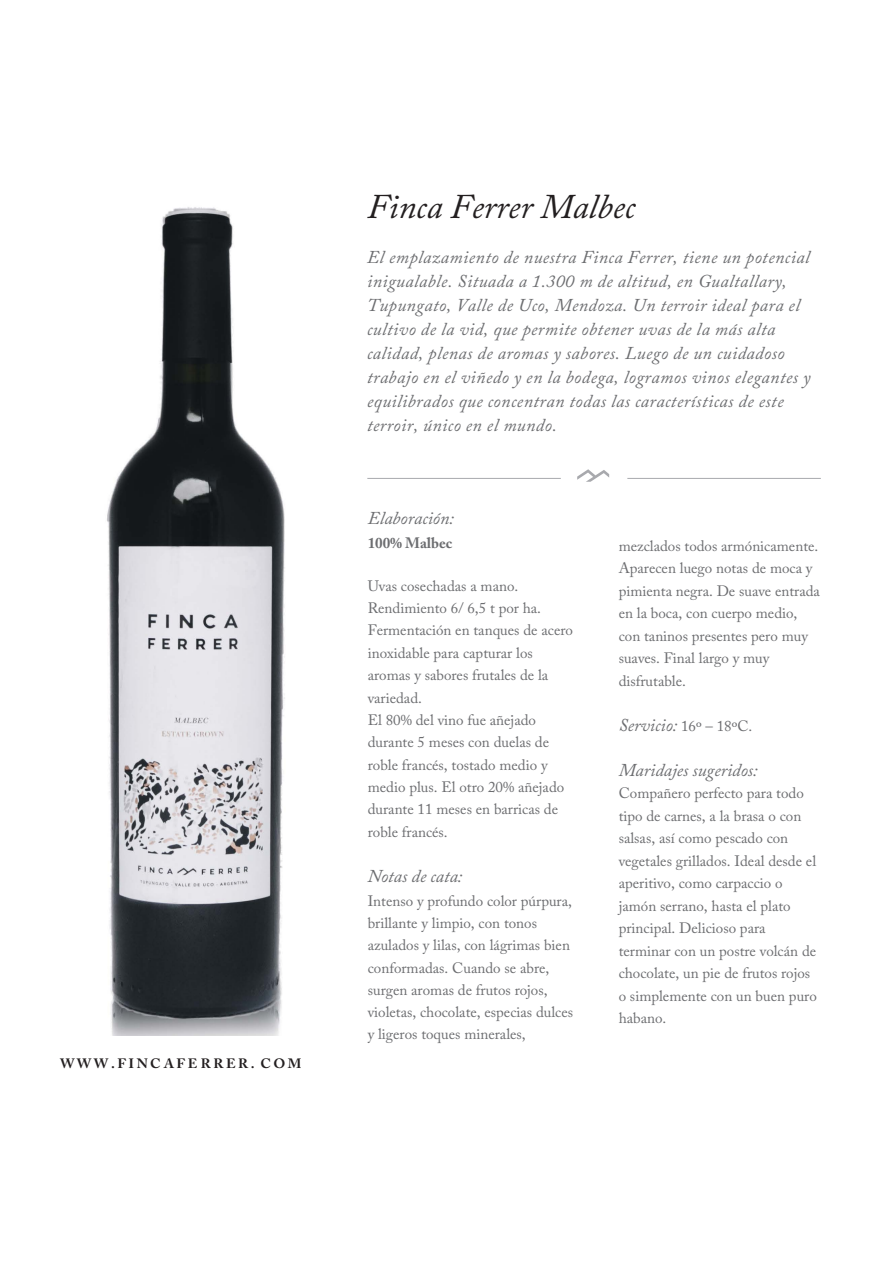
<style>
.page{position:relative;width:893px;height:1263px;background:#fff}
.page>*{position:absolute;margin:0;border:0;box-sizing:border-box;transform-origin:0 0}
.t1{font:italic 34.5px "Adobe Caslon Pro";color:#231f20}
.t2{font:italic 18px/24px "Adobe Caslon Pro";letter-spacing:.025em;color:#6c6d70}
.t3{font:italic 18px "Adobe Caslon Pro";color:#6c6d70}
.t4{font:15px/22.5px "Adobe Caslon Pro";color:#6c6d70}
.t5{font:700 15px "Adobe Caslon Pro";color:#6c6d70}
.t6{font:700 13.5px "Adobe Caslon Pro";letter-spacing:.18em;color:#231f20}
.s1{font-style:normal;font-size:15px}
</style>
<div class="page">
<svg style="left:577px;top:469px;width:32px;height:13px"></svg>
<hr style="left:627px;top:478px;width:194px;height:1px;background:#a8a9ad">
<hr style="left:367px;top:478px;width:194px;height:1px;background:#a8a9ad">
<img style="left:107px;top:207px;width:178px;height:829px">
<p class="t6" style="left:60px;top:1055px;width:243px">WWW.FINCAFERRER. COM</p>
<h1 class="t1" style="left:367px;top:186px;width:270px">Finca Ferrer Malbec</h1>
<p class="t2" style="left:367px;top:245px;width:445px">El emplazamiento de nuestra Finca Ferrer, tiene un potencial inigualable. Situada a 1.300 m de altitud, en Gualtallary, Tupungato, Valle de Uco, Mendoza. Un terroir ideal para el cultivo de la vid, que permite obtener uvas de la más alta calidad, plenas de aromas y sabores. Luego de un cuidadoso trabajo en el viñedo y en la bodega, logramos vinos elegantes y equilibrados que concentran todas las características de este terroir, único en el mundo.</p>
<p class="t3" style="left:368px;top:507px;width:88px">Elaboración:</p>
<p class="t5" style="left:368px;top:534px;width:86px">100% Malbec</p>
<p class="t4" style="left:368px;top:574px;width:207px">Uvas cosechadas a mano.<br>Rendimiento 6/ 6,5 t por ha.<br>Fermentación en tanques de acero inoxidable para capturar los aromas y sabores frutales de la variedad.<br>El 80% del vino fue añejado durante 5 meses con duelas de roble francés, tostado medio y medio plus. El otro 20% añejado durante 11 meses en barricas de roble francés.</p>
<p class="t3" style="left:368px;top:865px;width:96px">Notas de cata:</p>
<p class="t4" style="left:368px;top:889px;width:207px">Intenso y profundo color púrpura, brillante y limpio, con tonos azulados y lilas, con lágrimas bien conformadas. Cuando se abre, surgen aromas de frutos rojos, violetas, chocolate, especias dulces y ligeros toques minerales,</p>
<p class="t4" style="left:619px;top:534px;width:203px">mezclados todos armónicamente.<br>Aparecen luego notas de moca y pimienta negra. De suave entrada en la boca, con cuerpo medio, con taninos presentes pero muy suaves. Final largo y muy disfrutable.</p>
<p class="t3" style="left:619px;top:714px;width:135px">Servicio: <span class="s1">16º – 18ºC.</span></p>
<p class="t3" style="left:619px;top:759px;width:140px">Maridajes sugeridos:</p>
<p class="t4" style="left:619px;top:782px;width:200px">Compañero perfecto para todo tipo de carnes, a la brasa o con salsas, así como pescado con vegetales grillados. Ideal desde el aperitivo, como carpaccio o jamón serrano, hasta el plato principal. Delicioso para terminar con un postre volcán de chocolate, un pie de frutos rojos o simplemente con un buen puro habano.</p>
</div>
